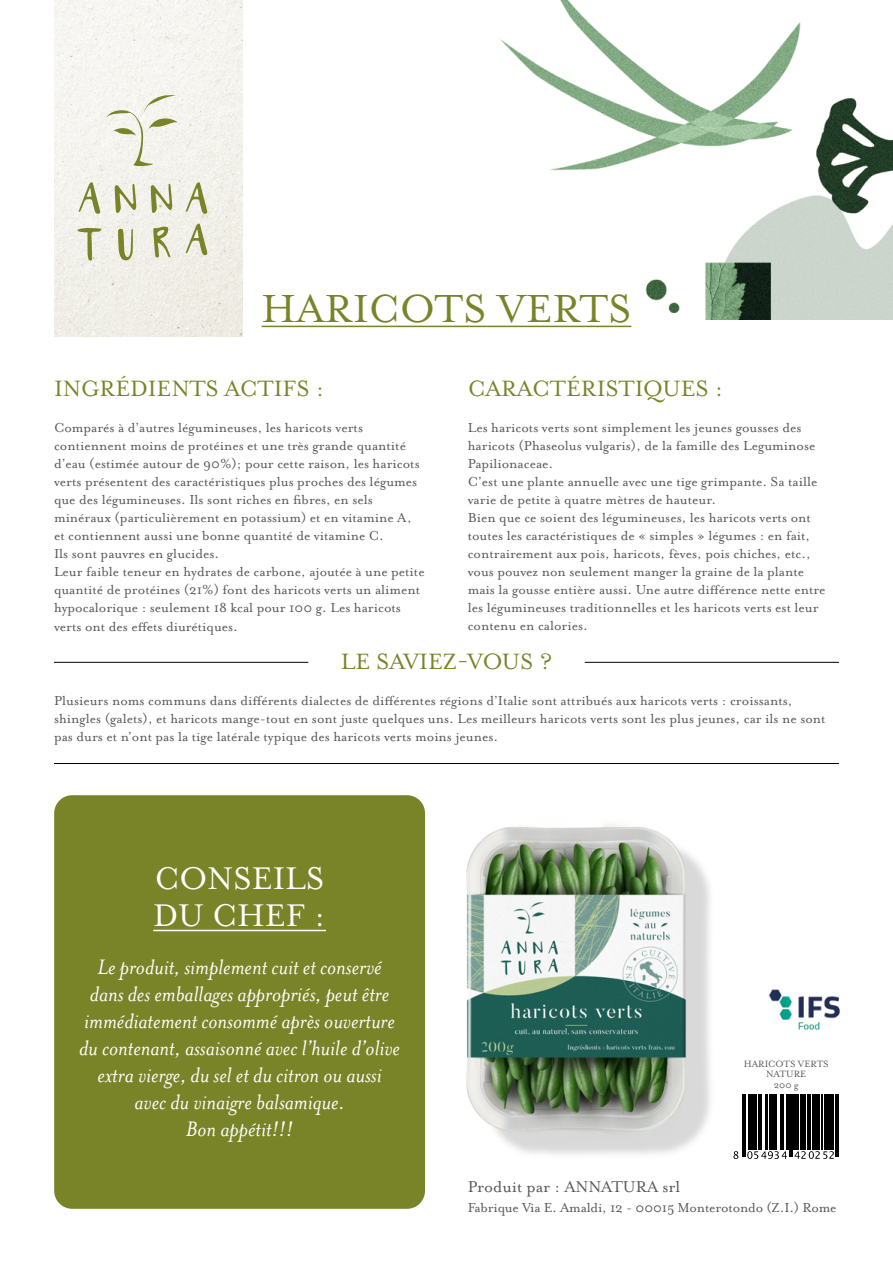
<style>
.page{position:relative;width:893px;height:1263px;background:#fff}
.page>*{position:absolute;margin:0;border:0;box-sizing:border-box;transform-origin:0 0}
.t1{font:45px "Mrs Eaves OT";letter-spacing:.01em;color:#798327}
.t2{font:36px/36px "Mrs Eaves OT";color:#fff}
.t3{font:25.5px "Mrs Eaves OT";color:#798327}
.t4{font:italic 24px/27px "Mrs Eaves OT";color:#fff;text-align:center}
.t5{font:18px "Mrs Eaves OT";color:#575756}
.t6{font:15px/18px "Mrs Eaves OT";color:#575756}
.t7{font:10.5px/10.5px "Mrs Eaves OT";color:#575756;text-align:center}
</style>
<div class="page">
<img style="left:411px;top:795px;width:360px;height:406px">
<svg style="left:747px;top:1151px;width:87px;height:8px"></svg>
<svg style="left:733px;top:1151px;width:5px;height:8px"></svg>
<hr style="left:743px;top:1094px;width:1px;height:62px;background:#000">
<hr style="left:745px;top:1094px;width:1px;height:62px;background:#000">
<hr style="left:749px;top:1094px;width:2px;height:56px;background:#000">
<hr style="left:752px;top:1094px;width:1px;height:56px;background:#000">
<hr style="left:754px;top:1094px;width:3px;height:56px;background:#000">
<hr style="left:759px;top:1094px;width:1px;height:56px;background:#000">
<hr style="left:761px;top:1094px;width:1px;height:56px;background:#000">
<hr style="left:765px;top:1094px;width:2px;height:56px;background:#000">
<hr style="left:769px;top:1094px;width:1px;height:56px;background:#000">
<hr style="left:771px;top:1094px;width:3px;height:56px;background:#000">
<hr style="left:775px;top:1094px;width:1px;height:56px;background:#000">
<hr style="left:780px;top:1094px;width:1px;height:56px;background:#000">
<hr style="left:782px;top:1094px;width:1px;height:56px;background:#000">
<hr style="left:786px;top:1094px;width:2px;height:56px;background:#000">
<hr style="left:789px;top:1094px;width:1px;height:62px;background:#000">
<hr style="left:791px;top:1094px;width:1px;height:62px;background:#000">
<hr style="left:793px;top:1094px;width:1px;height:56px;background:#000">
<hr style="left:795px;top:1094px;width:3px;height:56px;background:#000">
<hr style="left:800px;top:1094px;width:2px;height:56px;background:#000">
<hr style="left:803px;top:1094px;width:2px;height:56px;background:#000">
<hr style="left:808px;top:1094px;width:3px;height:56px;background:#000">
<hr style="left:813px;top:1094px;width:1px;height:56px;background:#000">
<hr style="left:815px;top:1094px;width:2px;height:56px;background:#000">
<hr style="left:818px;top:1094px;width:2px;height:56px;background:#000">
<hr style="left:822px;top:1094px;width:1px;height:56px;background:#000">
<hr style="left:825px;top:1094px;width:3px;height:56px;background:#000">
<hr style="left:829px;top:1094px;width:2px;height:56px;background:#000">
<hr style="left:832px;top:1094px;width:2px;height:56px;background:#000">
<hr style="left:836px;top:1094px;width:1px;height:62px;background:#000">
<hr style="left:838px;top:1094px;width:1px;height:62px;background:#000">
<img style="left:54px;top:0;width:189px;height:337px">
<svg style="left:115px;top:184px;width:21px;height:29px"></svg>
<svg style="left:118px;top:228px;width:15px;height:34px"></svg>
<svg style="left:78px;top:182px;width:22px;height:32px"></svg>
<svg style="left:77px;top:227px;width:24px;height:34px"></svg>
<svg style="left:106px;top:93px;width:72px;height:74px"></svg>
<svg style="left:186px;top:182px;width:22px;height:32px"></svg>
<svg style="left:186px;top:223px;width:22px;height:32px"></svg>
<svg style="left:151px;top:184px;width:21px;height:29px"></svg>
<svg style="left:153px;top:225px;width:17px;height:33px"></svg>
<img style="left:500px;top:0;width:393px;height:320px">
<div style="left:54px;top:795px;width:371px;height:414px;background:#798327;border-radius:18px"></div>
<hr style="left:54px;top:763px;width:785px;height:1px;background:#000">
<img style="left:766px;top:989px;width:74px;height:43px">
<hr style="left:262px;top:326px;width:369px;height:1px;background:#798327">
<hr style="left:153px;top:930px;width:173px;height:1px;background:#fff">
<hr style="left:54px;top:662px;width:254px;height:1px;background:#000">
<hr style="left:585px;top:662px;width:254px;height:1px;background:#000">
<h1 class="t1" style="left:262px;top:283px;width:371px">HARICOTS VERTS</h1>
<h3 class="t3" style="left:54px;top:373px;width:272px">INGRÉDIENTS ACTIFS :</h3>
<p class="t6" style="left:54px;top:418px;width:372px">Comparés à d’autres légumineuses, les haricots verts contiennent moins de protéines et une très grande quantité d’eau (estimée autour de 90%); pour cette raison, les haricots verts présentent des caractéristiques plus proches des légumes que des légumineuses. Ils sont riches en fibres, en sels minéraux (particulièrement en potassium) et en vitamine A, et contiennent aussi une bonne quantité de vitamine C.<br>Ils sont pauvres en glucides.<br>Leur faible teneur en hydrates de carbone, ajoutée à une petite quantité de protéines (21%) font des haricots verts un aliment hypocalorique : seulement 18 kcal pour 100 g. Les haricots verts ont des effets diurétiques.</p>
<h3 class="t3" style="left:468px;top:373px;width:257px">CARACTÉRISTIQUES :</h3>
<p class="t6" style="left:468px;top:418px;width:359px">Les haricots verts sont simplement les jeunes gousses des haricots (Phaseolus vulgaris), de la famille des Leguminose Papilionaceae.<br>C’est une plante annuelle avec une tige grimpante. Sa taille varie de petite à quatre mètres de hauteur.<br>Bien que ce soient des légumineuses, les haricots verts ont toutes les caractéristiques de « simples » légumes : en fait, contrairement aux pois, haricots, fèves, pois chiches, etc., vous pouvez non seulement manger la graine de la plante mais la gousse entière aussi. Une autre différence nette entre les légumineuses traditionnelles et les haricots verts est leur contenu en calories.</p>
<h3 class="t3" style="left:341px;top:647px;width:213px">LE SAVIEZ-VOUS ?</h3>
<p class="t6" style="left:54px;top:691px;width:773px">Plusieurs noms communs dans différents dialectes de différentes régions d’Italie sont attribués aux haricots verts : croissants, shingles (galets), et haricots mange-tout en sont juste quelques uns. Les meilleurs haricots verts sont les plus jeunes, car ils ne sont pas durs et n’ont pas la tige latérale typique des haricots verts moins jeunes.</p>
<h2 class="t2" style="left:153px;top:861px;width:174px">CONSEILS<br>DU CHEF :</h2>
<p class="t4" style="left:79px;top:954px;width:323px">Le produit, simplement cuit et conservé dans des emballages appropriés, peut être immédiatement consommé après ouverture du contenant, assaisonné avec l’huile d’olive extra vierge, du sel et du citron ou aussi avec du vinaigre balsamique.<br>Bon appétit!!!</p>
<p class="t7" style="left:744px;top:1058px;width:86px">HARICOTS VERTS<br>NATURE<br>200 g</p>
<p class="t5" style="left:468px;top:1176px;width:214px">Produit par : ANNATURA srl</p>
<p class="t6" style="left:468px;top:1198px;width:370px">Fabrique Via E. Amaldi, 12 - 00015 Monterotondo (Z.I.) Rome</p>
</div>
